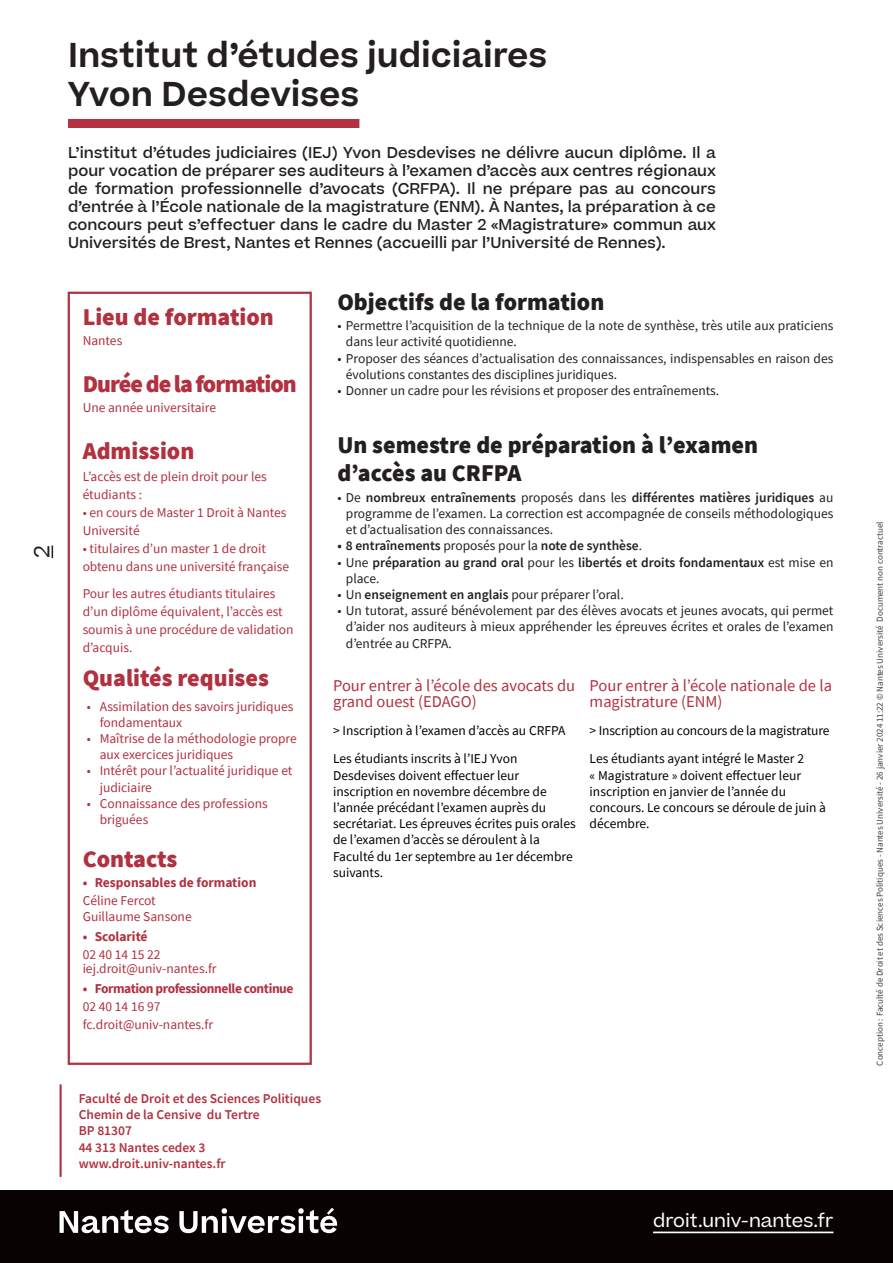
<style>
.page{position:relative;width:893px;height:1263px;background:#fff}
.page>*{position:absolute;margin:0;border:0;box-sizing:border-box;transform-origin:0 0}
.Titre{font:600 33px/39.6px "Beatrice";color:#231f20}
.sous-titre_encadré{font:900 24px "Source Sans Pro";color:#b13140}
.texte{font:900 24px/28.8px "Source Sans Pro";color:#231f20}
.sous-titre{font:900 24px "Source Sans Pro";color:#231f20}
.sous-titre_encadré-2{font:900 24px "Source Sans Pro";letter-spacing:-.04em;color:#b13140}
.texte-2{font:21px "Beatrice";color:#231f20}
.t1{font:18px "Beatrice";color:#fff}
.Titre_1{font:16.5px/16.2px "Source Sans Pro";color:#b13140}
.verbatim{font:500 15px/18px "Beatrice";color:#231f20;text-align:justify}
.t2{font:13.5px/16.2px "Source Sans Pro";color:#231f20}
.Titre_2_encadré{font:13.5px/18px "Source Sans Pro";color:#b13140}
.Titre_1-2{font:13.5px/16.2px "Source Sans Pro";color:#000001}
.t3{font:600 13.5px/16.2px "Source Sans Pro";color:#231f20}
.info_4e_couv{font:600 13.5px "Source Sans Pro";color:#b13140}
.t4{font:700 13.5px "Source Sans Pro";color:#b13140}
.t5{font:700 13.5px "Source Sans Pro";letter-spacing:-.03em;color:#b13140}
.texte_encadré{font:13.5px "Source Sans Pro";color:#b13140}
.t6{font:9px "Source Sans Pro";color:#3a4044}
.s1{font-weight:600}
.s2{font-weight:400}
</style>
<div class="page">
<svg style="left:52px;top:545px;width:1px;height:13px"></svg>
<div style="left:68px;top:292px;width:244px;height:773px;border:2px solid #b13140"></div>
<div style="left:68px;top:119px;width:291px;height:9px;background:#b13140"></div>
<hr style="left:60px;top:1084px;width:2px;height:93px;background:#b13140">
<div style="left:0;top:1191px;width:893px;height:72px;background:#080302"></div>
<svg style="left:60px;top:1208px;width:277px;height:25px"></svg>
<hr style="left:653px;top:1231px;width:180px;height:2px;background:#fff">
<p class="texte-2" style="left:28px;top:558px;width:14px;rotate:-90deg">2</p>
<p class="Titre" style="left:68px;top:35px;width:481px">Institut d’études judiciaires<br>Yvon Desdevises</p>
<p class="verbatim" style="left:68px;top:144px;width:649px">L’institut d’études judiciaires (IEJ) Yvon Desdevises ne délivre aucun diplôme. Il a pour vocation de préparer ses auditeurs à l’examen d’accès aux centres régionaux de formation professionnelle d’avocats (CRFPA). Il ne prépare pas au concours d’entrée à l’École nationale de la magistrature (ENM). À Nantes, la préparation à ce concours peut s’effectuer dans le cadre du Master 2 «Magistrature» commun aux Universités de Brest, Nantes et Rennes (accueilli par l’Université de Rennes).</p>
<p class="sous-titre_encadré" style="left:83px;top:300px;width:193px">Lieu de formation</p>
<p class="texte_encadré" style="left:83px;top:332px;width:41px">Nantes</p>
<p class="sous-titre_encadré-2" style="left:83px;top:367px;width:216px">Durée de la formation</p>
<p class="texte_encadré" style="left:83px;top:399px;width:135px">Une année universitaire</p>
<p class="sous-titre_encadré" style="left:83px;top:434px;width:113px">Admission</p>
<p class="Titre_2_encadré" style="left:83px;top:468px;width:186px">L’accès est de plein droit pour les étudiants :</p>
<p class="Titre_2_encadré" style="left:83px;top:504px;width:205px">• en cours de Master 1 Droit à Nantes<br>Université</p>
<p class="Titre_2_encadré" style="left:83px;top:540px;width:208px">• titulaires d’un master 1 de droit obtenu dans une université française</p>
<p class="Titre_2_encadré" style="left:83px;top:584px;width:212px">Pour les autres étudiants titulaires d’un diplôme équivalent, l’accès est soumis à une procédure de validation d’acquis.</p>
<p class="sous-titre_encadré" style="left:83px;top:661px;width:188px">Qualités requises</p>
<p class="Titre_2_encadré" style="left:100px;top:698px;width:195px;line-height:16.2px;text-indent:-13px">• Assimilation des savoirs juridiques fondamentaux</p>
<p class="Titre_2_encadré" style="left:100px;top:730px;width:199px;line-height:16.2px;text-indent:-13px">• Maîtrise de la méthodologie propre aux exercices juridiques</p>
<p class="Titre_2_encadré" style="left:100px;top:763px;width:194px;line-height:16.2px;text-indent:-13px">• Intérêt pour l’actualité juridique et judiciaire</p>
<p class="Titre_2_encadré" style="left:100px;top:795px;width:170px;line-height:16.2px;text-indent:-13px">• Connaissance des professions briguées</p>
<p class="sous-titre_encadré" style="left:83px;top:842px;width:96px">Contacts</p>
<p class="t4" style="left:83px;top:873px;width:175px">• Responsables de formation</p>
<p class="Titre_2_encadré" style="left:83px;top:892px;width:111px;line-height:16.2px">Céline Fercot<br>Guillaume Sansone</p>
<p class="t4" style="left:83px;top:928px;width:66px">• Scolarité</p>
<p class="Titre_2_encadré" style="left:83px;top:948px;width:135px;line-height:13.5px">02 40 14 15 22 iej.droit@univ-nantes.fr</p>
<p class="t5" style="left:83px;top:979px;width:212px">• Formation professionnelle continue</p>
<p class="Titre_2_encadré" style="left:83px;top:997px;width:79px">02 40 14 16 97</p>
<p class="Titre_2_encadré" style="left:83px;top:1015px;width:132px">fc.droit@univ-nantes.fr</p>
<p class="sous-titre" style="left:337px;top:285px;width:268px">Objectifs de la formation</p>
<p class="t2" style="left:346px;top:317px;width:489px;text-indent:-9px">• Permettre l’acquisition de la technique de la note de synthèse, très utile aux praticiens dans leur activité quotidienne.</p>
<p class="t2" style="left:346px;top:350px;width:489px;text-indent:-9px">• Proposer des séances d’actualisation des connaissances, indispensables en raison des évolutions constantes des disciplines juridiques.</p>
<p class="t2" style="left:337px;top:382px;width:383px">• Donner un cadre pour les révisions et proposer des entraînements.</p>
<p class="texte" style="left:337px;top:430px;width:422px">Un semestre de préparation à l’examen d’accès au CRFPA</p>
<p class="t2" style="left:346px;top:489px;width:489px;text-align:justify;text-indent:-9px">• De <span class="s1">nombreux entraînements</span> proposés dans les <span class="s1">différentes matières juridiques</span> au programme de l’examen. La correction est accompagnée de conseils méthodologiques et d’actualisation des connaissances.</p>
<p class="t3" style="left:337px;top:538px;width:306px">• 8 entraînements <span class="s2">proposés pour la</span> note de synthèse<span class="s2">.</span></p>
<p class="t3" style="left:346px;top:554px;width:489px;text-indent:-9px"><span class="s2">• Une</span> préparation au grand oral <span class="s2">pour les</span> libertés et droits fondamentaux <span class="s2">est mise en place.</span></p>
<p class="t2" style="left:337px;top:586px;width:288px">• Un <span class="s1">enseignement en anglais</span> pour préparer l’oral.</p>
<p class="t2" style="left:346px;top:602px;width:489px;text-align:justify;text-indent:-9px">• Un tutorat, assuré bénévolement par des élèves avocats et jeunes avocats, qui permet d’aider nos auditeurs à mieux appréhender les épreuves écrites et orales de l’examen d’entrée au CRFPA.</p>
<p class="Titre_1" style="left:333px;top:677px;width:244px">Pour entrer à l’école des avocats du grand ouest (EDAGO)</p>
<p class="Titre_1-2" style="left:333px;top:722px;width:234px">&gt; Inscription à l’examen d’accès au CRFPA</p>
<p class="Titre_1-2" style="left:333px;top:751px;width:244px">Les étudiants inscrits à l’IEJ Yvon Desdevises doivent effectuer leur inscription en novembre décembre de l’année précédant l’examen auprès du secrétariat. Les épreuves écrites puis orales de l’examen d’accès se déroulent à la Faculté du 1er septembre au 1er décembre suivants.</p>
<p class="Titre_1" style="left:590px;top:677px;width:244px">Pour entrer à l’école nationale de la magistrature (ENM)</p>
<p class="Titre_1-2" style="left:590px;top:722px;width:241px">&gt; Inscription au concours de la magistrature</p>
<p class="Titre_1-2" style="left:590px;top:751px;width:238px">Les étudiants ayant intégré le Master 2<br>« Magistrature » doivent effectuer leur inscription en janvier de l’année du concours. Le concours se déroule de juin à décembre.</p>
<p class="info_4e_couv" style="left:79px;top:1090px;width:244px">Faculté de Droit et des Sciences Politiques</p>
<p class="info_4e_couv" style="left:79px;top:1106px;width:182px">Chemin de la Censive du Tertre</p>
<p class="info_4e_couv" style="left:79px;top:1122px;width:55px">BP 81307</p>
<p class="info_4e_couv" style="left:79px;top:1138px;width:128px">44 313 Nantes cedex 3</p>
<p class="info_4e_couv" style="left:79px;top:1154px;width:148px">www.droit.univ-nantes.fr</p>
<p class="t1" style="left:653px;top:1208px;width:182px">droit.univ-nantes.fr</p>
<p class="t6" style="left:874px;top:1065px;width:546px;rotate:-90deg">Conception : Faculté de Droit et des Sciences Politiques - Nantes Université - 26 janvier 2024 11:22 © Nantes Université Document non contractuel</p>
</div>
